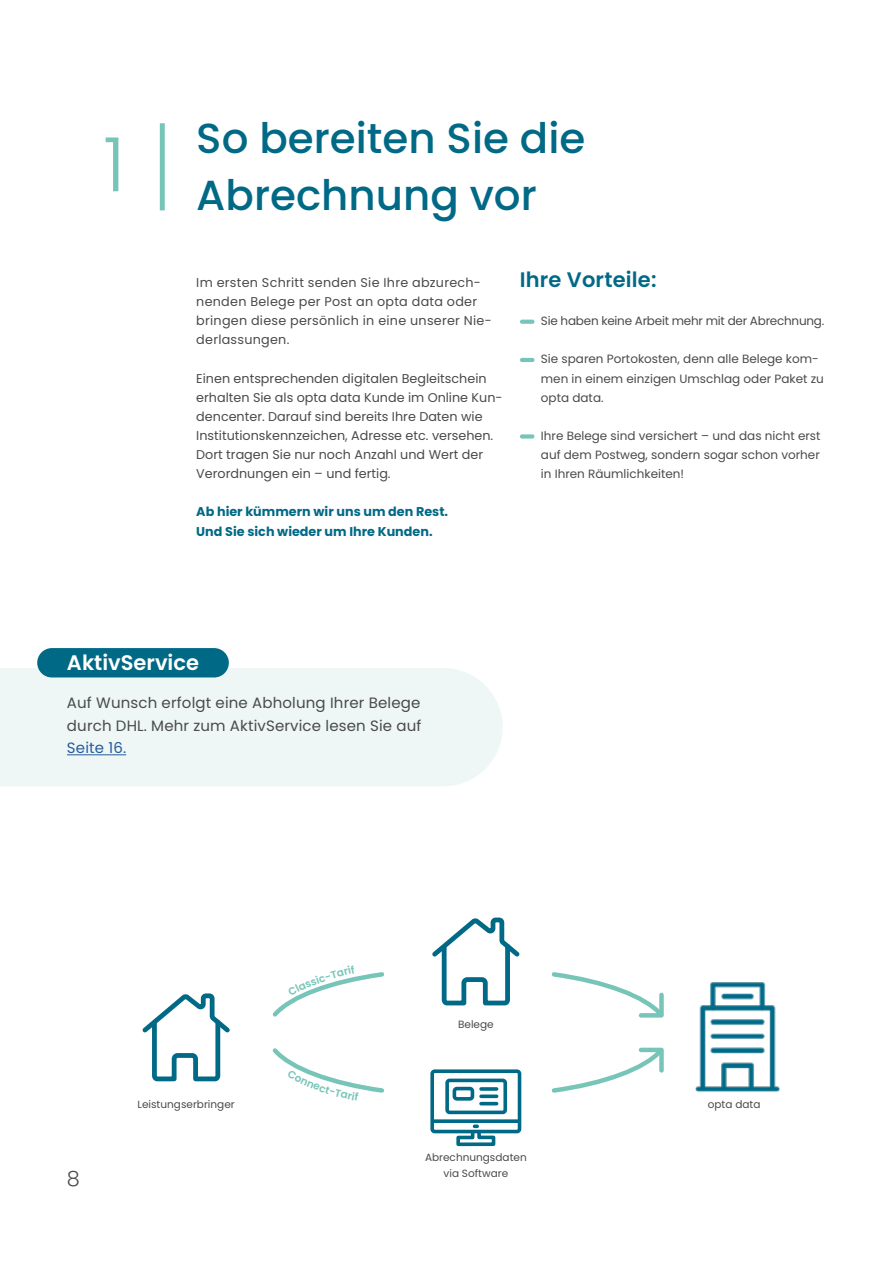
<style>
.page{position:relative;width:893px;height:1263px;background:#fff}
.page>*{position:absolute;margin:0;border:0;box-sizing:border-box;transform-origin:0 0}
.t1{font:300 75px "Poppins";color:#77c5b8}
.t2{font:64.5px "Battle Station";color:#77c5b8;scale:.93 1}
.t3{font:500 42px/57.3px "Poppins";color:#006986}
.t4{font:600 21px "Poppins";letter-spacing:.01em;color:#006986}
.t5{font:600 21px "Poppins";color:#fff}
.t6{font:300 21px "Poppins";color:#4a4a49}
.t7{font:15px/22.5px "Poppins";letter-spacing:.01em;color:#4a4a49}
.t8{font:15px "Poppins";letter-spacing:.01em;color:#275b9b}
.t9{font:12.75px/19.2px "Poppins";color:#4a4a49}
.t10{font:12.75px/19.2px "Poppins";letter-spacing:.02em;color:#4a4a49}
.t11{font:700 12.75px/19.2px "Poppins";color:#006986}
.t12{font:12px/19.2px "Poppins";color:#4a4a49}
.t13{font:12px "Poppins";letter-spacing:-.02em;color:#4a4a49}
.t14{font:10.5px/16.2px "Poppins";color:#4a4a49;text-align:center}
</style>
<div class="page">
<div style="left:160px;top:123px;width:5px;height:87px;background:#77c5b8"></div>
<div style="left:0;top:668px;width:503px;height:118px;background:#eef7f6"></div>
<svg style="left:551px;top:972px;width:113px;height:46px"></svg>
<svg style="left:551px;top:1047px;width:113px;height:46px"></svg>
<img style="left:695px;top:982px;width:85px;height:110px">
<svg style="left:432px;top:917px;width:88px;height:89px"></svg>
<svg style="left:142px;top:993px;width:88px;height:89px"></svg>
<div style="left:430px;top:1069px;width:91px;height:64px;border:4px solid #006986;border-radius:3px"></div>
<svg style="left:432px;top:1119px;width:87px;height:4px"></svg>
<svg style="left:455px;top:1124px;width:42px;height:23px"></svg>
<div style="left:445px;top:1078px;width:62px;height:36px;border:4px solid #006986;border-radius:3px"></div>
<div style="left:453px;top:1087px;width:21px;height:14px;border:4px solid #006986;border-radius:3px"></div>
<svg style="left:481px;top:1087px;width:16px;height:4px"></svg>
<svg style="left:481px;top:1094px;width:16px;height:4px"></svg>
<hr style="left:481px;top:1102px;width:16px;height:3px;background:#006986">
<hr style="left:67px;top:754px;width:59px;height:1px;background:#275b9b">
<div style="left:37px;top:648px;width:192px;height:29px;background:#006986;border-radius:15px"></div>
<svg style="left:272px;top:972px;width:113px;height:45px"></svg>
<svg style="left:272px;top:1048px;width:113px;height:45px"></svg>
<h1 class="t1" style="left:103px;top:122px;width:23px">1</h1>
<h3 class="t3" style="left:196px;top:110px;width:391px">So bereiten Sie die<br>Abrechnung vor</h3>
<p class="t10" style="left:196px;top:273px;width:297px">Im ersten Schritt senden Sie Ihre abzurech&shy;nenden Belege per Post an opta data oder bringen diese persönlich in eine unserer Nie&shy;derlassungen.</p>
<p class="t9" style="left:196px;top:369px;width:308px">Einen entsprechenden digitalen Begleitschein erhalten Sie als opta data Kunde im Online Kun&shy;dencenter. Darauf sind bereits Ihre Daten wie Institutionskennzeichen, Adresse etc. versehen.<br>Dort tragen Sie nur noch Anzahl und Wert der Verordnungen ein – und fertig.</p>
<p class="t11" style="left:196px;top:502px;width:253px">Ab hier kümmern wir uns um den Rest.<br>Und Sie sich wieder um Ihre Kunden.</p>
<h3 class="t4" style="left:520px;top:267px;width:138px">Ihre Vorteile:</h3>
<h2 class="t2" style="left:520px;top:290px;width:20px">–</h2>
<p class="t13" style="left:541px;top:314px;width:285px">Sie haben keine Arbeit mehr mit der Abrechnung.</p>
<h2 class="t2" style="left:520px;top:329px;width:20px">–</h2>
<p class="t12" style="left:541px;top:350px;width:284px">Sie sparen Portokosten, denn alle Belege kom&shy;men in einem einzigen Umschlag oder Paket zu opta data.</p>
<h2 class="t2" style="left:520px;top:405px;width:20px">–</h2>
<p class="t12" style="left:541px;top:426px;width:281px;text-align:justify">Ihre Belege sind versichert – und das nicht erst auf dem Postweg, sondern sogar schon vorher in Ihren Räumlichkeiten!</p>
<h3 class="t5" style="left:67px;top:651px;width:134px">AktivService</h3>
<p class="t7" style="left:67px;top:692px;width:356px">Auf Wunsch erfolgt eine Abholung Ihrer Belege durch DHL. Mehr zum AktivService lesen Sie auf</p>
<p class="t8" style="left:67px;top:739px;width:61px">Seite 16.</p>
<p class="t14" style="left:138px;top:1096px;width:99px">Leistungserbringer</p>
<p class="t14" style="left:458px;top:1016px;width:37px">Belege</p>
<h3 class="t6" style="left:67px;top:1166px;width:15px">8</h3>
<p class="t14" style="left:425px;top:1149px;width:103px">Abrechnungsdaten via Software</p>
<p class="t14" style="left:708px;top:1096px;width:54px">opta data</p>
</div>
